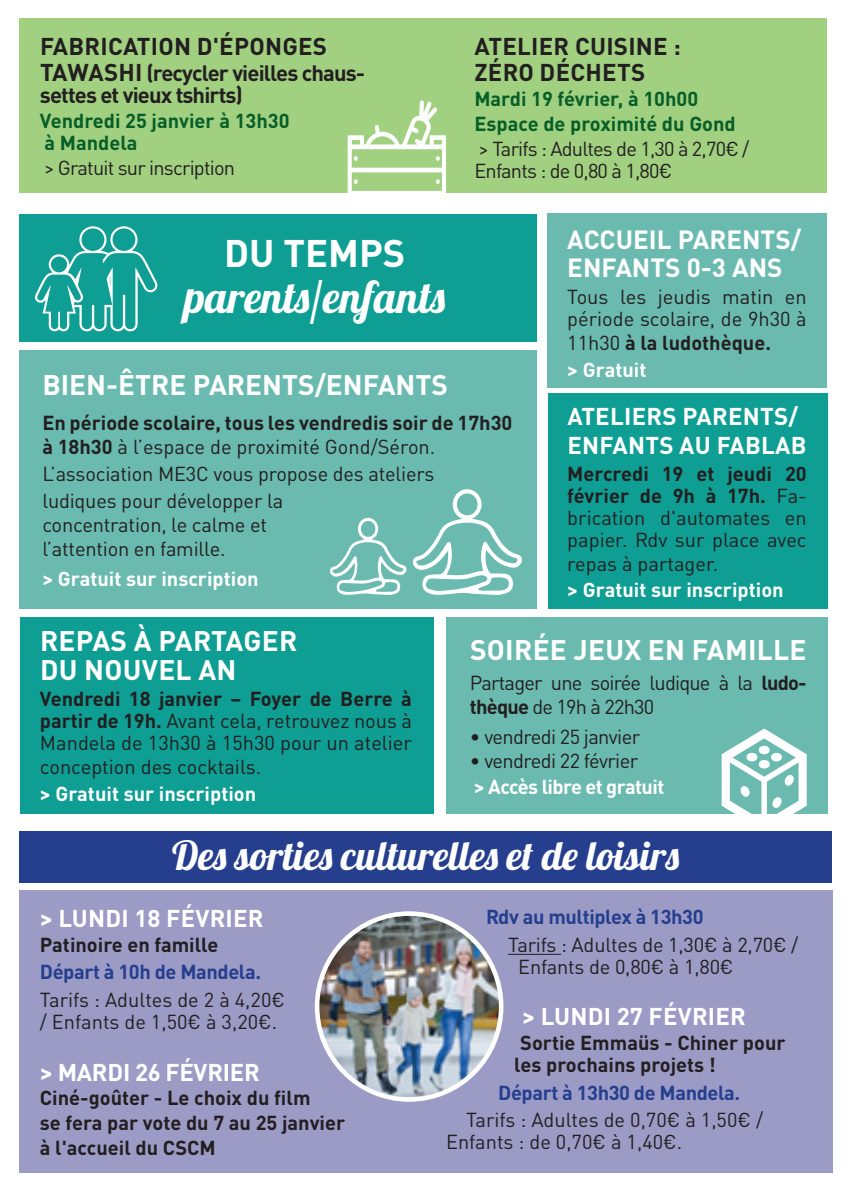
<style>
.page{position:relative;width:851px;height:1191px;background:#fff}
.page>*{position:absolute;margin:0;border:0;box-sizing:border-box;transform-origin:0 0}
.t1{font:44px "Lobster 1.4";color:#fff}
.t2{font:40px "Lobster 1.4";color:#fff}
.t3{font:700 38px "DINOT";color:#fff}
.t4{font:700 28px/28.8px "DINOT";letter-spacing:.01em;color:#fff}
.t5{font:700 26px/28px "DINOT";color:#fff}
.t6{font:700 24px/28.8px "DINOT";letter-spacing:.01em;color:#fff}
.t7{font:700 24px/26px "DINOT";letter-spacing:.01em;color:#231f20}
.t8{font:700 24px "DINOT";letter-spacing:-.01em;color:#fff}
.t9{font:700 22px/22px "DINOT";letter-spacing:-.04em;color:#231f20}
.t10{font:20px/22px "DINOT";letter-spacing:-.01em;color:#231f20}
.t11{font:700 20px/24.8px "DINOT";color:#231f20}
.t12{font:20px/22px "DINOT";letter-spacing:-.04em;color:#231f20}
.t13{font:700 20px/22px "DINOT";color:#075e28}
.t14{font:700 20px "DINOT";color:#fff}
.t15{font:700 20px "DINOT";letter-spacing:-.02em;color:#253f8e}
.t16{font:20px "DINOT";letter-spacing:-.03em;color:#231f20}
.t17{font:700 20px "DINOT";letter-spacing:-.03em;color:#fff}
.s1{font-size:24px}
.s2{font-weight:400}
.s3{color:#fff}
.s4{font-weight:700}
</style>
<div class="page">
<div style="left:19px;top:18px;width:807px;height:175px;background:#a0d080"></div>
<div style="left:20px;top:214px;width:517px;height:127px;background:#0f9e93"></div>
<div style="left:20px;top:350px;width:517px;height:259px;background:#6bbaaf"></div>
<div style="left:547px;top:213px;width:279px;height:175px;background:#6bbaaf"></div>
<div style="left:548px;top:393px;width:279px;height:216px;background:#0f9e93"></div>
<div style="left:20px;top:617px;width:413px;height:197px;background:#0f9e93"></div>
<div style="left:446px;top:617px;width:381px;height:197px;background:#6bbaaf"></div>
<svg style="left:721px;top:728px;width:85px;height:86px"></svg>
<svg style="left:35px;top:226px;width:123px;height:106px"></svg>
<svg style="left:330px;top:489px;width:192px;height:106px"></svg>
<div style="left:19px;top:890px;width:812px;height:283px;background:#9b9bc6"></div>
<div style="left:20px;top:831px;width:811px;height:51px;background:#253f8e"></div>
<hr style="left:508px;top:953px;width:53px;height:1px;background:#231f20">
<img style="left:317px;top:913px;width:184px;height:186px">
<div style="left:315px;top:911px;width:188px;height:190px;border:5px solid #fff;border-radius:50%"></div>
<svg style="left:347px;top:100px;width:99px;height:93px"></svg>
<p class="t7" style="left:40px;top:33px;width:288px">FABRICATION D'ÉPONGES</p>
<p class="t9" style="left:40px;top:61px;width:327px"><span class="s1">TAWASHI</span> (recycler vieilles chaus&shy;settes et vieux tshirts)</p>
<p class="t13" style="left:40px;top:109px;width:251px">Vendredi 25 janvier à 13h30 à Mandela</p>
<p class="t12" style="left:44px;top:156px;width:192px">&gt; Gratuit sur inscription</p>
<p class="t7" style="left:474px;top:33px;width:208px">ATELIER CUISINE :<br>ZÉRO DÉCHETS</p>
<p class="t13" style="left:474px;top:86px;width:263px;line-height:24.8px">Mardi 19 février, à 10h00<br>Espace de proximité du Gond</p>
<p class="t12" style="left:474px;top:137px;width:276px">&gt; Tarifs : Adultes de 1,30 à 2,70€ /<br>Enfants : de 0,80 à 1,80€</p>
<h3 class="t3" style="left:224px;top:228px;width:183px">DU TEMPS</h3>
<h1 class="t1" style="left:184px;top:269px;width:262px">parents/enfants</h1>
<h3 class="t4" style="left:42px;top:370px;width:407px">BIEN-ÊTRE PARENTS/ENFANTS</h3>
<p class="t11" style="left:42px;top:410px;width:471px;line-height:24px">En période scolaire, tous les vendredis soir de 17h30 à 18h30 <span class="s2">à l’espace de proximité Gond/Séron.</span></p>
<p class="t10" style="left:42px;top:460px;width:393px;line-height:26.8px">L’association ME3C vous propose des ateliers ludiques pour développer la</p>
<p class="t10" style="left:42px;top:512px;width:226px;line-height:24px">concentration, le calme et l’attention en famille.</p>
<p class="t14" style="left:42px;top:565px;width:218px">&gt; Gratuit sur inscription</p>
<h3 class="t5" style="left:567px;top:225px;width:235px">ACCUEIL PARENTS/<br>ENFANTS 0-3 ANS</h3>
<p class="t10" style="left:567px;top:286px;width:241px">Tous les jeudis matin en période scolaire, de 9h30 à</p>
<p class="t11" style="left:567px;top:329px;width:205px;line-height:26.8px"><span class="s2">11h30</span> à la ludothèque. <span class="s3">&gt; Gratuit</span></p>
<p class="t6" style="left:567px;top:401px;width:241px">ATELIERS PARENTS/<br>ENFANTS AU FABLAB</p>
<p class="t10" style="left:567px;top:462px;width:241px;text-align:justify"><span class="s4">Mercredi 19 et jeudi 20 février de 9h à 17h.</span> Fa&shy;brication d'automates en papier. Rdv sur place avec</p>
<p class="t10" style="left:567px;top:552px;width:152px">repas à partager.</p>
<p class="t14" style="left:567px;top:577px;width:218px">&gt; Gratuit sur inscription</p>
<h3 class="t4" style="left:40px;top:625px;width:259px">REPAS À PARTAGER<br>DU NOUVEL AN</h3>
<p class="t10" style="left:40px;top:688px;width:373px;text-align:justify"><span class="s4">Vendredi 18 janvier – Foyer de Berre à partir de 19h.</span> Avant cela, retrouvez nous à Mandela de 13h30 à 15h30 pour un atelier</p>
<p class="t10" style="left:40px;top:756px;width:223px">conception des cocktails.</p>
<p class="t14" style="left:40px;top:781px;width:218px">&gt; Gratuit sur inscription</p>
<h3 class="t4" style="left:470px;top:635px;width:338px">SOIRÉE JEUX EN FAMILLE</h3>
<p class="t12" style="left:470px;top:670px;width:338px;line-height:24px">Partager une soirée ludique à la <span class="s4">ludo&shy;thèque</span> de 19h à 22h30</p>
<p class="t16" style="left:470px;top:724px;width:172px">• vendredi 25 janvier</p>
<p class="t16" style="left:470px;top:748px;width:170px">• vendredi 22 février</p>
<p class="t17" style="left:474px;top:774px;width:192px">&gt; Accès libre et gratuit</p>
<h2 class="t2" style="left:172px;top:830px;width:508px">Des sorties culturelles et de loisirs</h2>
<p class="t6" style="left:40px;top:903px;width:225px">&gt; LUNDI 18 FÉVRIER</p>
<p class="t11" style="left:40px;top:931px;width:180px">Patinoire en famille</p>
<p class="t15" style="left:40px;top:959px;width:222px">Départ à 10h de Mandela.</p>
<p class="t10" style="left:40px;top:988px;width:246px">Tarifs : Adultes de 2 à 4,20€ / Enfants de 1,50€ à 3,20€.</p>
<p class="t8" style="left:40px;top:1056px;width:221px">&gt; MARDI 26 FÉVRIER</p>
<p class="t11" style="left:40px;top:1085px;width:307px">Ciné-goûter - Le choix du film<br>se fera par vote du 7 au 25 janvier à l'accueil du CSCM</p>
<p class="t15" style="left:486px;top:903px;width:219px">Rdv au multiplex à 13h30</p>
<p class="t10" style="left:518px;top:933px;width:281px;text-indent:-10px">Tarifs : Adultes de 1,30€ à 2,70€ /<br>Enfants de 0,80€ à 1,80€</p>
<p class="t6" style="left:522px;top:1001px;width:225px">&gt; LUNDI 27 FÉVRIER</p>
<p class="t11" style="left:514px;top:1031px;width:273px;line-height:22px;text-indent:6px">Sortie Emmaüs - Chiner pour les prochains projets !</p>
<p class="t15" style="left:498px;top:1079px;width:243px">Départ à 13h30 de Mandela.</p>
<p class="t10" style="left:446px;top:1108px;width:318px;text-indent:20px">Tarifs : Adultes de 0,70€ à 1,50€ /<br>Enfants : de 0,70€ à 1,40€.</p>
</div>
